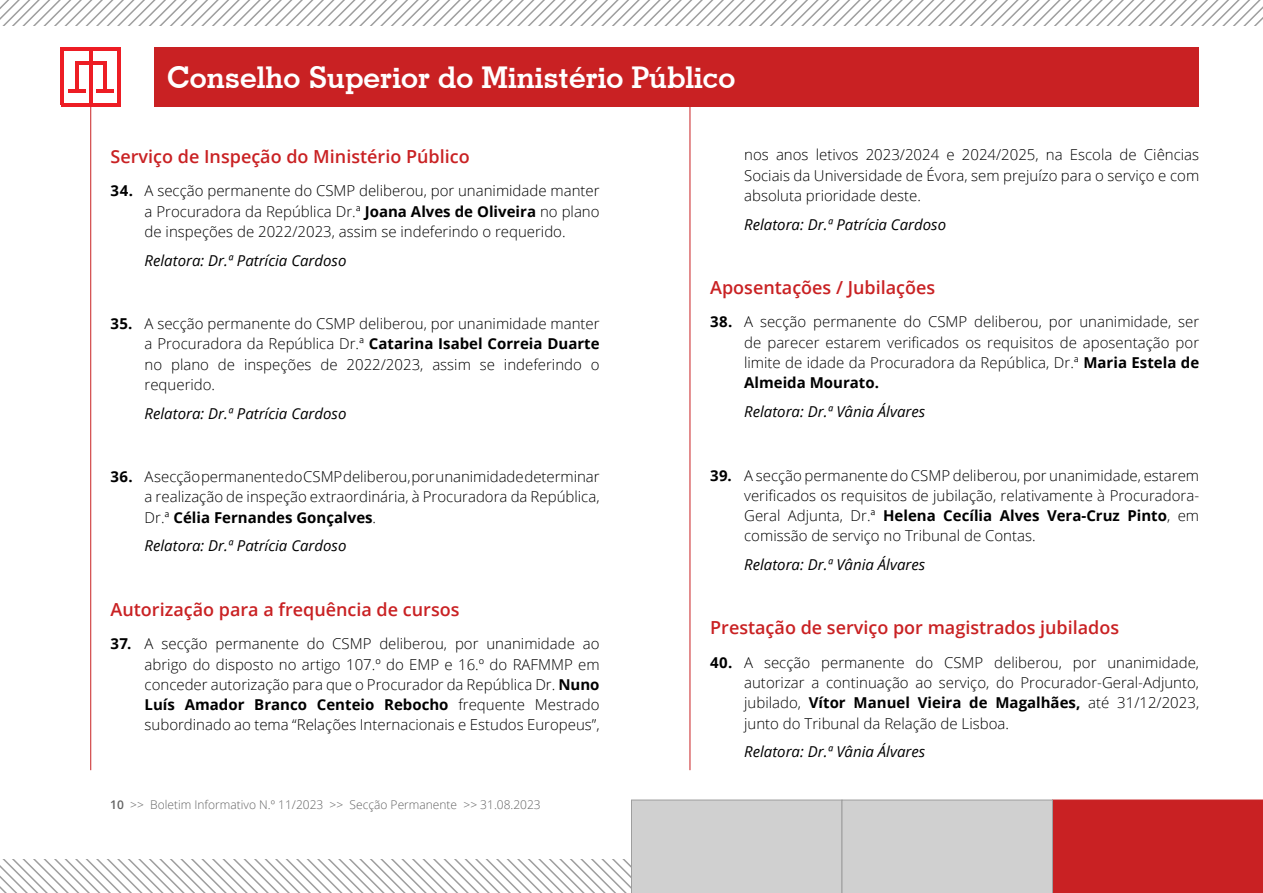
<style>
.page{position:relative;width:1263px;height:893px;background:#fff}
.page>*{position:absolute;margin:0;border:0;box-sizing:border-box;transform-origin:0 0}
.t1{font:700 30px "Geometric Slab 703 BT";color:#fff}
.t2{font:600 18px "Open Sans";color:#c92123}
.t3{font:300 15px/20.2px "Open Sans";color:#000;text-align:justify}
.t4{font:italic 15px "Open Sans";color:#000}
.t5{font:300 12px "Open Sans";color:#646464}
.s1{font-weight:700}
.s2{font-weight:600}
</style>
<div class="page">
<svg style="left:0;top:800px;width:1263px;height:93px"></svg>
<div style="left:154px;top:47px;width:1045px;height:60px;background:#c92123"></div>
<hr style="left:90px;top:104px;width:1px;height:666px;background:#c92123">
<hr style="left:75px;top:61px;width:3px;height:31px;background:#ed1d24">
<hr style="left:61px;top:47px;width:3px;height:58px;background:#ed1d24">
<hr style="left:117px;top:49px;width:3px;height:56px;background:#ed1d24">
<hr style="left:61px;top:103px;width:59px;height:4px;background:#ed1d24">
<hr style="left:61px;top:47px;width:59px;height:4px;background:#ed1d24">
<hr style="left:89px;top:48px;width:3px;height:56px;background:#ed1d24">
<hr style="left:68px;top:89px;width:17px;height:4px;background:#ed1d24">
<hr style="left:103px;top:61px;width:3px;height:31px;background:#ed1d24">
<hr style="left:75px;top:61px;width:31px;height:4px;background:#ed1d24">
<hr style="left:96px;top:89px;width:18px;height:4px;background:#ed1d24">
<hr style="left:690px;top:104px;width:1px;height:666px;background:#c92123">
<svg style="left:0;top:0;width:1263px;height:26px"></svg>
<h1 class="t1" style="left:167px;top:60px;width:570px">Conselho Superior do Ministério Público</h1>
<p class="t2" style="left:111px;top:144px;width:361px">Serviço de Inspeção do Ministério Público</p>
<p class="t3" style="left:145px;top:180px;width:456px;text-indent:-34px"><span class="s1">34.</span> A secção permanente do CSMP deliberou, por unanimidade manter a Procuradora da República Dr.ª <span class="s1">Joana Alves de Oliveira</span> no plano de inspeções de 2022/2023, assim se indeferindo o requerido.</p>
<p class="t4" style="left:145px;top:250px;width:203px">Relatora: Dr.ª Patrícia Cardoso</p>
<p class="t3" style="left:744px;top:144px;width:457px">nos anos letivos 2023/2024 e 2024/2025, na Escola de Ciências Sociais da Universidade de Évora, sem prejuízo para o serviço e com absoluta prioridade deste.</p>
<p class="t4" style="left:744px;top:214px;width:203px">Relatora: Dr.ª Patrícia Cardoso</p>
<p class="t3" style="left:145px;top:313px;width:456px;text-indent:-34px"><span class="s1">35.</span> A secção permanente do CSMP deliberou, por unanimidade manter a Procuradora da República Dr.ª <span class="s1">Catarina Isabel Correia Duarte </span>no plano de inspeções de 2022/2023, assim se indeferindo o requerido.</p>
<p class="t4" style="left:145px;top:403px;width:203px">Relatora: Dr.ª Patrícia Cardoso</p>
<p class="t3" style="left:145px;top:466px;width:457px;text-indent:-34px"><span class="s1">36.</span> A secção permanente do CSMP deliberou, por unanimidade determinar a realização de inspeção extraordinária, à Procuradora da República, Dr.ª <span class="s1">Célia Fernandes Gonçalves</span>.</p>
<p class="t4" style="left:145px;top:536px;width:203px">Relatora: Dr.ª Patrícia Cardoso</p>
<p class="t2" style="left:111px;top:597px;width:350px">Autorização para a frequência de cursos</p>
<p class="t3" style="left:145px;top:633px;width:456px;text-indent:-34px"><span class="s1">37.</span> A secção permanente do CSMP deliberou, por unanimidade ao abrigo do disposto no artigo 107.º do EMP e 16.º do RAFMMP em conceder autorização para que o Procurador da República Dr. <span class="s1">Nuno Luís Amador Branco Centeio Rebocho</span> frequente Mestrado subordinado ao tema “Relações Internacionais e Estudos Europeus”,</p>
<p class="t5" style="left:110px;top:796px;width:432px"><span class="s2">10</span> &gt;&gt; Boletim Informativo N.º 11/2023 &gt;&gt; Secção Permanente &gt;&gt; 31.08.2023</p>
<p class="t2" style="left:710px;top:275px;width:227px">Aposentações / Jubilações</p>
<p class="t3" style="left:744px;top:311px;width:456px;text-indent:-34px"><span class="s1">38.</span> A secção permanente do CSMP deliberou, por unanimidade, ser de parecer estarem verificados os requisitos de aposentação por limite de idade da Procuradora da República, Dr.ª <span class="s1">Maria Estela de Almeida Mourato.</span></p>
<p class="t4" style="left:744px;top:401px;width:183px">Relatora: Dr.ª Vânia Álvares</p>
<p class="t3" style="left:744px;top:464px;width:456px;text-indent:-34px"><span class="s1">39.</span> A secção permanente do CSMP deliberou, por unanimidade, estarem verificados os requisitos de jubilação, relativamente à Procuradora-Geral Adjunta, Dr.ª <span class="s1">Helena Cecília Alves Vera-Cruz Pinto</span>, em comissão de serviço no Tribunal de Contas.</p>
<p class="t4" style="left:744px;top:554px;width:183px">Relatora: Dr.ª Vânia Álvares</p>
<p class="t2" style="left:710px;top:615px;width:411px">Prestação de serviço por magistrados jubilados</p>
<p class="t3" style="left:744px;top:652px;width:456px;text-indent:-34px"><span class="s1">40.</span> A secção permanente do CSMP deliberou, por unanimidade, autorizar a continuação ao serviço, do Procurador-Geral-Adjunto, jubilado, <span class="s1">Vítor Manuel Vieira de Magalhães,</span> até 31/12/2023, junto do Tribunal da Relação de Lisboa.</p>
<p class="t4" style="left:744px;top:742px;width:183px">Relatora: Dr.ª Vânia Álvares</p>
</div>
